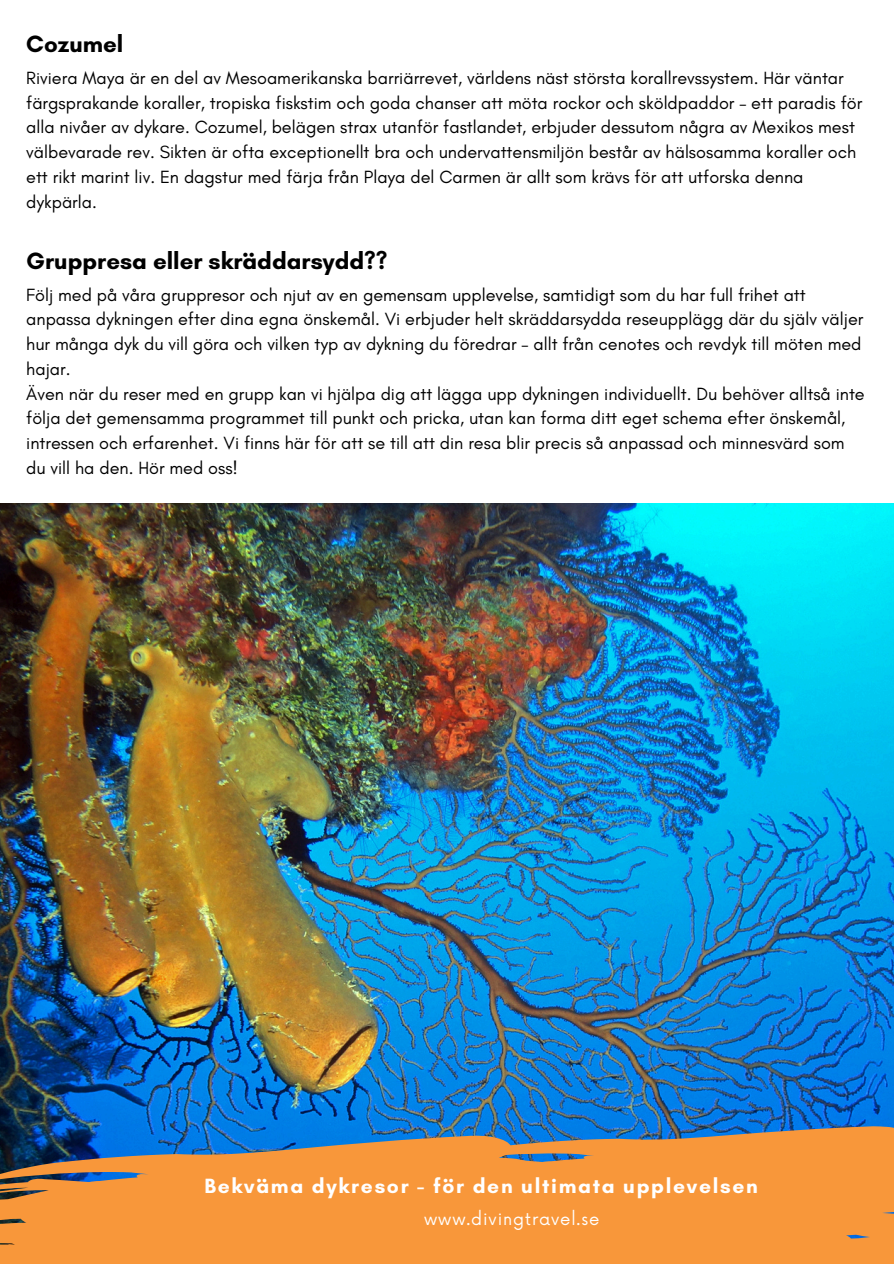
<style>
.page{position:relative;width:894px;height:1264px;background:#fff}
.page>*{position:absolute;margin:0;border:0;box-sizing:border-box;transform-origin:0 0}
.t1{font:700 24px "Glacial Indifference";color:#000}
.t2{font:700 21px "Glacial Indifference";letter-spacing:.08em;color:#fff}
.t3{font:18px/24.8px "Glacial Indifference";color:#000}
.t4{font:16.5px "Now";letter-spacing:.05em;color:#fff}
</style>
<div class="page">
<img style="left:0;top:503px;width:893px;height:617px">
<svg style="left:318px;top:1106px;width:575px;height:157px;fill:#f8973a"></svg>
<svg style="left:0;top:1120px;width:656px;height:143px;fill:#f8973a"></svg>
<svg style="left:580px;top:1239px;width:8px;height:2px"></svg>
<h1 class="t1" style="left:26px;top:30px;width:99px">Cozumel</h1>
<p class="t3" style="left:26px;top:65px;width:837px">Riviera Maya är en del av Mesoamerikanska barriärrevet, världens näst största korallrevssystem. Här väntar färgsprakande koraller, tropiska fiskstim och goda chanser att möta rockor och sköldpaddor – ett paradis för alla nivåer av dykare. Cozumel, belägen strax utanför fastlandet, erbjuder dessutom några av Mexikos mest välbevarade rev. Sikten är ofta exceptionellt bra och undervattensmiljön består av hälsosamma koraller och ett rikt marint liv. En dagstur med färja från Playa del Carmen är allt som krävs för att utforska denna dykpärla.</p>
<p class="t1" style="left:26px;top:246px;width:363px">Gruppresa eller skräddarsydd??</p>
<p class="t3" style="left:26px;top:282px;width:838px">Följ med på våra gruppresor och njut av en gemensam upplevelse, samtidigt som du har full frihet att anpassa dykningen efter dina egna önskemål. Vi erbjuder helt skräddarsydda reseupplägg där du själv väljer hur många dyk du vill göra och vilken typ av dykning du föredrar – allt från cenotes och revdyk till möten med hajar.</p>
<p class="t3" style="left:26px;top:381px;width:839px">Även när du reser med en grupp kan vi hjälpa dig att lägga upp dykningen individuellt. Du behöver alltså inte följa det gemensamma programmet till punkt och pricka, utan kan forma ditt eget schema efter önskemål, intressen och erfarenhet. Vi finns här för att se till att din resa blir precis så anpassad och minnesvärd som du vill ha den. Hör med oss!</p>
<h1 class="t2" style="left:204px;top:1172px;width:554px">Bekväma dykresor - för den ultimata upplevelsen</h1>
<p class="t4" style="left:424px;top:1209px;width:177px">www.divingtravel.se</p>
</div>
